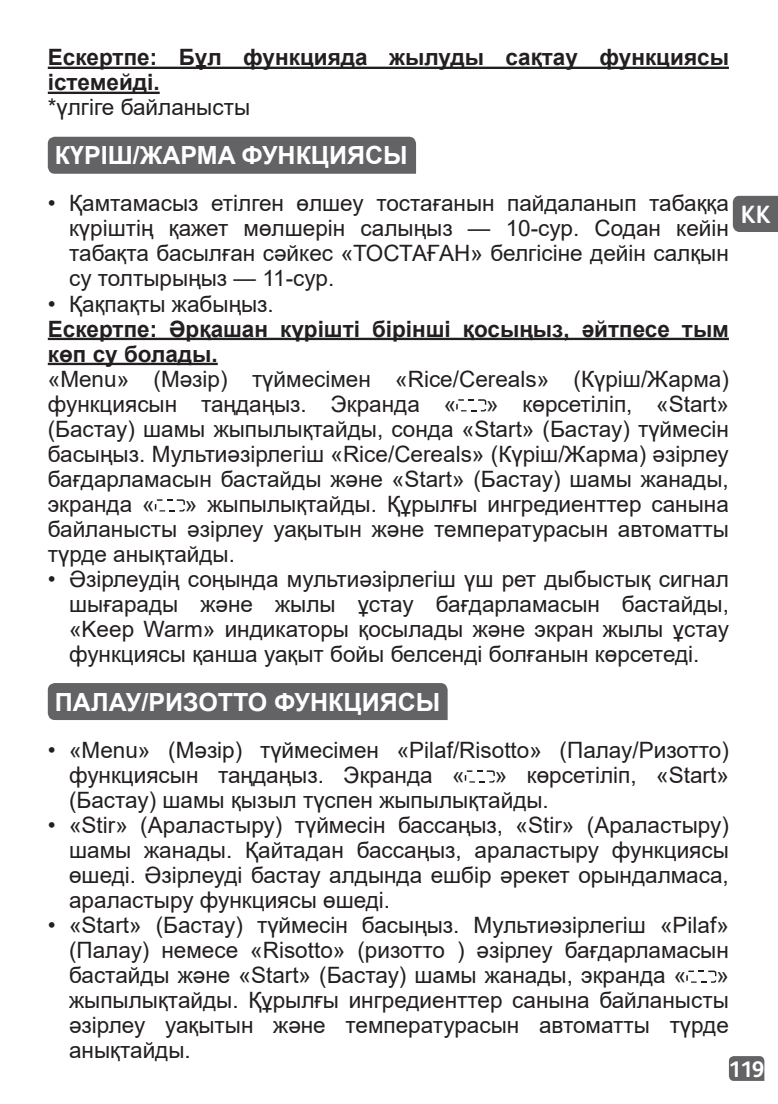
<style>
.page{position:relative;width:778px;height:1104px;background:#fff}
.page>*{position:absolute;margin:0;border:0;box-sizing:border-box;transform-origin:0 0}
.t1{font:700 25px "Arial";color:#fff}
.t2{font:700 25px "FS Albert";color:#fff}
.t3{font:22.5px/25px "Arial";color:#231f20;text-align:justify}
.t4{font:700 22.5px/25px "Arial";color:#231f20}
.t5{font:700 22.5px "FS Albert";color:#fff}
</style>
<div class="page">
<svg style="left:728px;top:1056px;width:36px;height:24px"></svg>
<div style="left:732px;top:196px;width:45px;height:36px;background:#636366"></div>
<div style="left:48px;top:137px;width:368px;height:37px;background:#636366"></div>
<hr style="left:48px;top:337px;width:680px;height:3px;background:#231f20">
<hr style="left:48px;top:362px;width:170px;height:3px;background:#231f20">
<svg style="left:456px;top:399px;width:30px;height:12px"></svg>
<svg style="left:155px;top:499px;width:30px;height:12px"></svg>
<div style="left:48px;top:683px;width:399px;height:37px;background:#636366"></div>
<svg style="left:464px;top:770px;width:30px;height:12px"></svg>
<svg style="left:686px;top:970px;width:30px;height:12px"></svg>
<hr style="left:48px;top:67px;width:680px;height:2px;background:#231f20">
<hr style="left:48px;top:92px;width:112px;height:2px;background:#231f20">
<p class="t4" style="left:48px;top:45px;width:682px">Ескертпе: Бұл функцияда жылуды сақтау функциясы істемейді.</p>
<p class="t3" style="left:48px;top:95px;width:204px">*үлгіге байланысты</p>
<p class="t1" style="left:55px;top:138px;width:354px">КҮРІШ/ЖАРМА ФУНКЦИЯСЫ</p>
<p class="t3" style="left:69px;top:191px;width:661px;text-indent:-21px">• Қамтамасыз етілген өлшеу тостағанын пайдаланып табаққа күріштің қажет мөлшерін салыңыз — 10-сур. Содан кейін табақта басылған сәйкес «ТОСТАҒАН» белгісіне дейін салқын су толтырыңыз — 11-сур.</p>
<p class="t3" style="left:48px;top:291px;width:227px">• Қақпақты жабыңыз.</p>
<p class="t4" style="left:48px;top:316px;width:682px">Ескертпе: Әрқашан күрішті бірінші қосыңыз, әйтпесе тым көп су болады.</p>
<p class="t3" style="left:48px;top:366px;width:682px">«Menu» (Мәзір) түймесімен «Rice/Cereals» (Күріш/Жарма) функциясын таңдаңыз. Экранда «</p>
<p class="t2" style="left:740px;top:200px;width:31px">KK</p>
<p class="t3" style="left:48px;top:391px;width:682px;text-indent:438px">» көрсетіліп, «Start» (Бастау) шамы жыпылықтайды, сонда «Start» (Бастау) түймесін басыңыз. Мультиәзірлегіш «Rice/Cereals» (Күріш/Жарма) әзірлеу бағдарламасын бастайды және «Start» (Бастау) шамы жанады, экранда «</p>
<p class="t3" style="left:48px;top:491px;width:682px;text-indent:137px">» жыпылықтайды. Құрылғы ингредиенттер санына байланысты әзірлеу уақытын және температурасын автоматты түрде анықтайды.</p>
<p class="t3" style="left:69px;top:566px;width:661px;text-indent:-21px">• Әзірлеудің соңында мультиәзірлегіш үш рет дыбыстық сигнал шығарады және жылы ұстау бағдарламасын бастайды, «Keep Warm» индикаторы қосылады және экран жылы ұстау функциясы қанша уақыт бойы белсенді болғанын көрсетеді.</p>
<p class="t1" style="left:55px;top:684px;width:386px">ПАЛАУ/РИЗОТТО ФУНКЦИЯСЫ</p>
<p class="t3" style="left:69px;top:737px;width:661px;text-indent:-21px">• «Menu» (Мәзір) түймесімен «Pilaf/Risotto» (Палау/Ризотто) функциясын таңдаңыз. Экранда «</p>
<p class="t3" style="left:69px;top:762px;width:661px;text-indent:425px">» көрсетіліп, «Start» (Бастау) шамы қызыл түспен жыпылықтайды.</p>
<p class="t3" style="left:69px;top:812px;width:661px;text-indent:-21px">• «Stir» (Араластыру) түймесін бассаңыз, «Stir» (Араластыру) шамы жанады. Қайтадан бассаңыз, араластыру функциясы өшеді. Әзірлеуді бастау алдында ешбір әрекет орындалмаса, араластыру функциясы өшеді.</p>
<p class="t3" style="left:69px;top:912px;width:661px;text-indent:-21px">• «Start» (Бастау) түймесін басыңыз. Мультиәзірлегіш «Pilaf» (Палау) немесе «Risotto» (ризотто ) әзірлеу бағдарламасын бастайды және «Start» (Бастау) шамы жанады, экранда «</p>
<p class="t3" style="left:69px;top:962px;width:661px;text-indent:647px">» жыпылықтайды. Құрылғы ингредиенттер санына байланысты әзірлеу уақытын және температурасын автоматты түрде анықтайды.</p>
<p class="t5" style="left:728px;top:1055px;width:37px">119</p>
</div>
